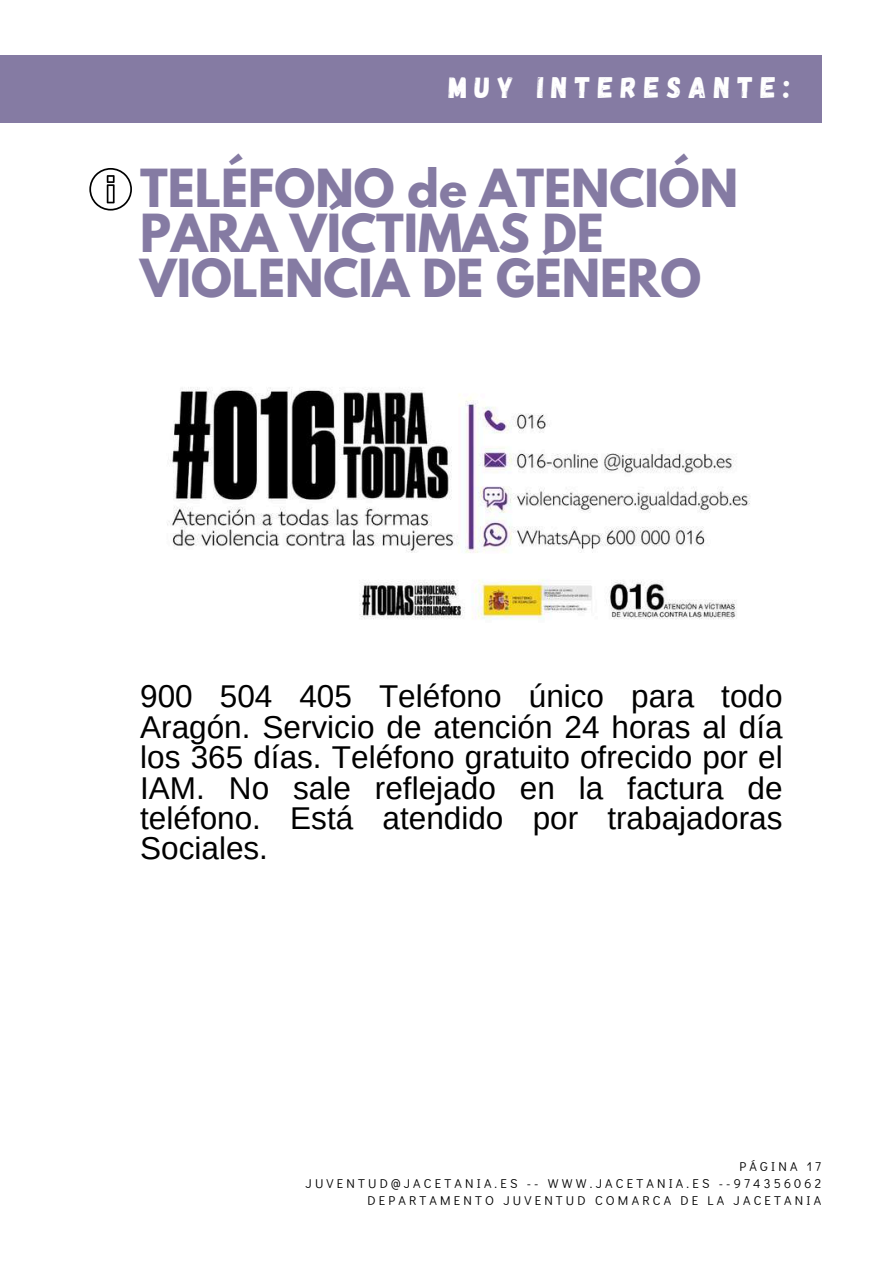
<style>
.page{position:relative;width:894px;height:1264px;background:#fff}
.page>*{position:absolute;margin:0;border:0;box-sizing:border-box;transform-origin:0 0}
.t1{font:700 46.5px/45px "League Spartan";color:#857ba3}
.t2{font:31.5px/30.3px "Arimo";color:#000;text-align:justify}
.t3{font:29.7px "Gagalin";letter-spacing:.25em;color:#fff}
.t4{font:12.75px/17px "Didact Gothic";letter-spacing:.25em;color:#000;text-align:right}
</style>
<div class="page">
<div style="left:0;top:55px;width:820px;height:68px;background:#857ba3"></div>
<svg style="left:89px;top:168px;width:43px;height:42px"></svg>
<img style="left:167px;top:387px;width:583px;height:233px">
<p class="t3" style="left:448px;top:68px;width:342px">MUY INTERESANTE:</p>
<h1 class="t1" style="left:140px;top:171px;width:599px">TELÉFONO de ATENCIÓN<br>PARA VÍCTIMAS DE<br>VIOLENCIA DE GÉNERO</h1>
<p class="t2" style="left:140px;top:681px;width:643px">900 504 405 Teléfono único para todo Aragón. Servicio de atención 24 horas al día los 365 días. Teléfono gratuito ofrecido por el IAM. No sale reflejado en la factura de teléfono. Está atendido por trabajadoras Sociales.</p>
<p class="t4" style="left:305px;top:1157px;width:517px">PÁGINA 17<br>JUVENTUD@JACETANIA.ES -- WWW.JACETANIA.ES --974356062<br>DEPARTAMENTO JUVENTUD COMARCA DE LA JACETANIA</p>
</div>
